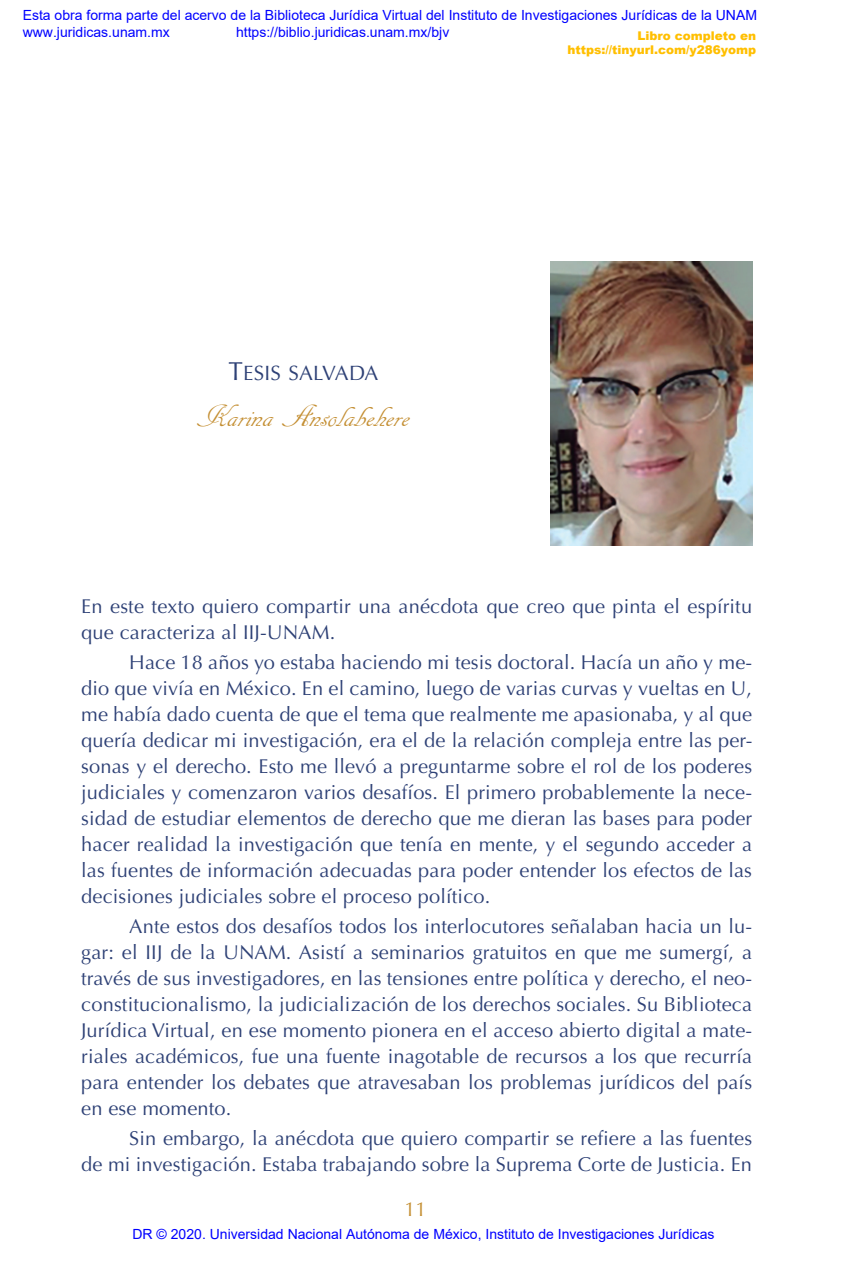
<style>
.page{position:relative;width:847px;height:1261px;background:#fff}
.page>*{position:absolute;margin:0;border:0;box-sizing:border-box;transform-origin:0 0}
.t1{font:32px "ARDECODE";letter-spacing:.01em;color:#c48f33}
.t2{font:20.8px "Optima Regular SC800";letter-spacing:.01em;color:#2e4176}
.t3{font:20px/26px "Optima";letter-spacing:.01em;color:#2e4176;text-align:justify}
.t4{font:20px "Optima";color:#c48f33}
.t5{font:14px/16.8px "Arial";color:#00f}
.t6{font:900 12px/14.4px "Arial";color:#ffbf00;text-align:right}
.s1{font-size:26px}
</style>
<div class="page">
<img style="left:550px;top:261px;width:202px;height:285px">
<p class="t5" style="left:23px;top:7px;width:735px">Esta obra forma parte del acervo de la Biblioteca Jurídica Virtual del Instituto de Investigaciones Jurídicas de la UNAM www.juridicas.unam.mx</p>
<p class="t5" style="left:236px;top:23px;width:215px">https://biblio.juridicas.unam.mx/bjv</p>
<p class="t6" style="left:567px;top:28px;width:190px">Libro completo en https://tinyurl.com/y286yomp</p>
<p class="t2" style="left:228px;top:361px;width:151px"><span class="s1">T</span>ESIS SALVADA</p>
<h1 class="t1" style="left:197px;top:398px;width:214px">Karina Ansolabehere</h1>
<p class="t3" style="left:81px;top:593px;width:672px">En este texto quiero compartir una anécdota que creo que pinta el espíritu que caracteriza al IIJ-UNAM.</p>
<p class="t3" style="left:81px;top:649px;width:672px;text-indent:48px">Hace 18 años yo estaba haciendo mi tesis doctoral. Hacía un año y me&shy;dio que vivía en México. En el camino, luego de varias curvas y vueltas en U, me había dado cuenta de que el tema que realmente me apasionaba, y al que quería dedicar mi investigación, era el de la relación compleja entre las per&shy;sonas y el derecho. Esto me llevó a preguntarme sobre el rol de los poderes judiciales y comenzaron varios desafíos. El primero probablemente la nece&shy;sidad de estudiar elementos de derecho que me dieran las bases para poder hacer realidad la investigación que tenía en mente, y el segundo acceder a las fuentes de información adecuadas para poder entender los efectos de las decisiones judiciales sobre el proceso político.</p>
<p class="t3" style="left:81px;top:913px;width:672px;text-indent:48px">Ante estos dos desafíos todos los interlocutores señalaban hacia un lu&shy;gar: el IIJ de la UNAM. Asistí a seminarios gratuitos en que me sumergí, a través de sus investigadores, en las tensiones entre política y derecho, el neo&shy;constitucionalismo, la judicialización de los derechos sociales. Su Biblioteca Jurídica Virtual, en ese momento pionera en el acceso abierto digital a mate&shy;riales académicos, fue una fuente inagotable de recursos a los que recurría para entender los debates que atravesaban los problemas jurídicos del país en ese momento.</p>
<p class="t3" style="left:81px;top:1125px;width:672px;text-align:right">Sin embargo, la anécdota que quiero compartir se refiere a las fuentes<br>de mi investigación. Estaba trabajando sobre la Suprema Corte de Justicia. En</p>
<p class="t4" style="left:404px;top:1197px;width:24px">11</p>
<p class="t5" style="left:132px;top:1226px;width:583px">DR © 2020. Universidad Nacional Autónoma de México, Instituto de Investigaciones Jurídicas</p>
</div>
